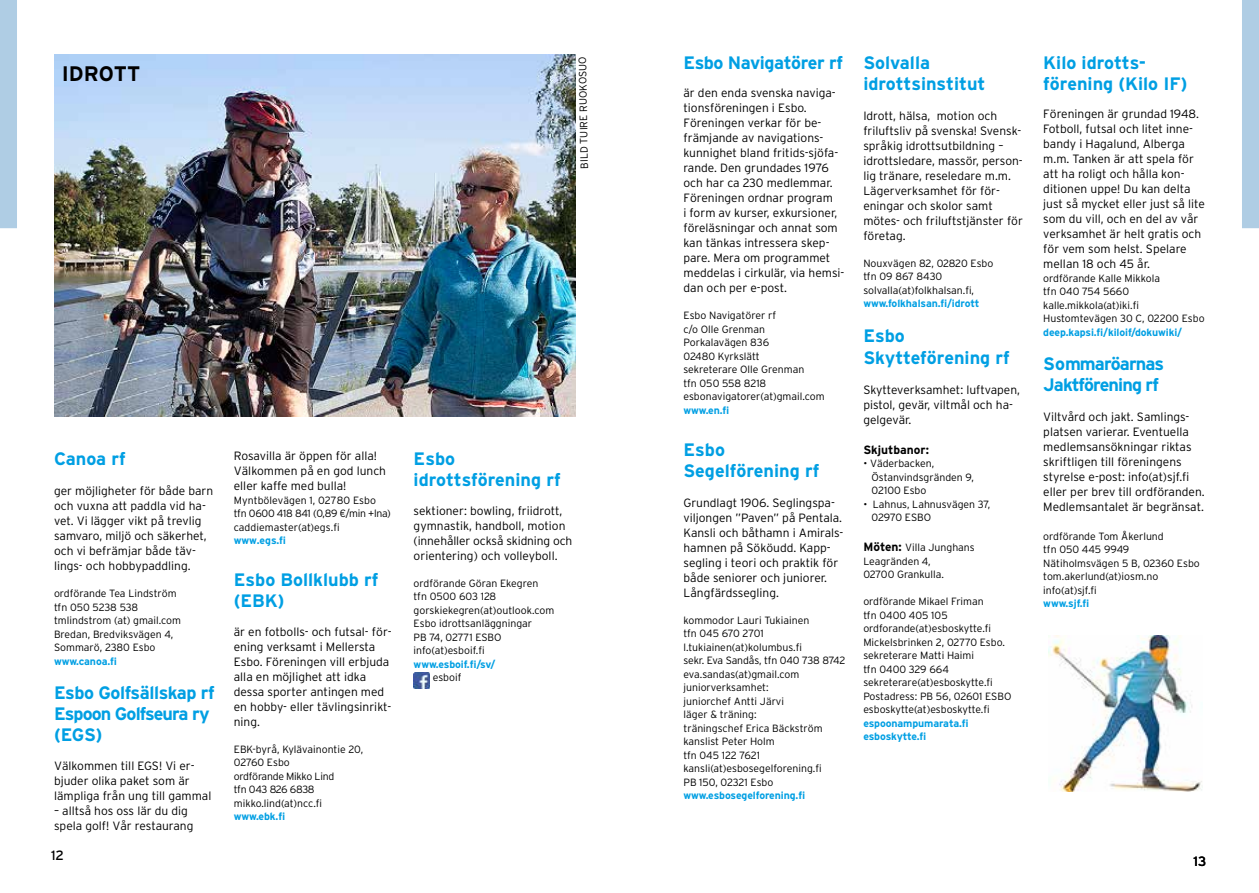
<style>
.page{position:relative;width:1259px;height:893px;background:#fff}
.page>*{position:absolute;margin:0;border:0;box-sizing:border-box;transform-origin:0 0}
.t1{font:700 21px "Interstate";color:#000}
.t2{font:700 18px/21px "Interstate";letter-spacing:-.005em;color:#009fe3}
.t3{font:700 18px/21px "Interstate";letter-spacing:-.04em;color:#009fe3}
.t4{font:700 18px/21px "Interstate";letter-spacing:-.05em;color:#009fe3}
.t5{font:700 18px "Interstate";letter-spacing:-.025em;color:#009fe3}
.t6{font:13.5px "Interstate";color:#000}
.t7{font:300 12px/15px "Interstate";color:#000}
.t8{font:700 12px "Interstate";color:#000}
.t9{font:300 10.5px/13.5px "Interstate";color:#000}
.t10{font:700 10.5px/13.5px "Interstate";letter-spacing:-.01em;color:#009fe3}
.t11{font:300 10.5px/13.5px "Interstate";letter-spacing:-.02em;color:#000}
.s1{font-weight:700;font-size:12px}
</style>
<div class="page">
<div style="left:0;top:0;width:17px;height:228px;background:#afcde4"></div>
<div style="left:1242px;top:0;width:17px;height:228px;background:#afcde4"></div>
<img style="left:54px;top:54px;width:521px;height:363px">
<img style="left:414px;top:673px;width:15px;height:15px">
<img style="left:1048px;top:636px;width:154px;height:156px">
<h1 class="t1" style="left:62px;top:62px;width:80px">IDROTT</h1>
<p class="t9" style="left:577px;top:169px;width:114px;rotate:-91deg">BILD TUIRE RUOKOSUO</p>
<h2 class="t2" style="left:54px;top:448px;width:73px">Canoa rf</h2>
<p class="t7" style="left:54px;top:483px;width:161px">ger möjligheter för både barn och vuxna att paddla vid ha&shy;vet. Vi lägger vikt på trevlig samvaro, miljö och säkerhet, och vi befrämjar både täv&shy;lings- och hobbypaddling.</p>
<p class="t9" style="left:54px;top:587px;width:128px">ordförande Tea Lindström tfn 050 5238 538 tmlindstrom (at) gmail.com<br>Bredan, Bredviksvägen 4,<br>Sommarö, 2380 Esbo</p>
<p class="t10" style="left:54px;top:654px;width:64px">www.canoa.fi</p>
<h2 class="t3" style="left:54px;top:682px;width:162px">Esbo Golfsällskap rf<br>Espoon Golfseura ry (EGS)</h2>
<p class="t7" style="left:54px;top:758px;width:159px">Välkommen till EGS! Vi er&shy;bjuder olika paket som är lämpliga från ung till gammal</p>
<p class="t7" style="left:54px;top:803px;width:141px">– alltså hos oss lär du dig spela golf! Vår restaurang</p>
<p class="t6" style="left:51px;top:847px;width:15px">12</p>
<p class="t7" style="left:234px;top:449px;width:154px">Rosavilla är öppen för alla!<br>Välkommen på en god lunch eller kaffe med bulla!</p>
<p class="t9" style="left:234px;top:493px;width:159px">Myntbölevägen 1, 02780 Esbo tfn 0600 418 841 (0,89 €/min +lna) caddiemaster(at)egs.fi</p>
<p class="t10" style="left:234px;top:534px;width:54px">www.egs.fi</p>
<h2 class="t2" style="left:234px;top:569px;width:146px">Esbo Bollklubb rf (EBK)</h2>
<p class="t7" style="left:234px;top:624px;width:159px">är en fotbolls- och futsal- för&shy;ening verksamt i Mellersta<br>Esbo. Föreningen vill erbjuda alla en möjlighet att idka dessa sporter antingen med en hobby- eller tävlingsinrikt&shy;ning.</p>
<p class="t11" style="left:234px;top:742px;width:131px">EBK-byrå, Kylävainontie 20,<br>02760 Esbo<br>ordförande Mikko Lind<br>tfn 043 826 6838 mikko.lind(at)ncc.fi</p>
<p class="t10" style="left:234px;top:810px;width:53px">www.ebk.fi</p>
<h2 class="t2" style="left:414px;top:448px;width:149px">Esbo idrottsförening rf</h2>
<p class="t7" style="left:414px;top:503px;width:160px">sektioner: bowling, friidrott, gymnastik, handboll, motion (innehåller också skidning och orientering) och volleyboll.</p>
<p class="t9" style="left:414px;top:576px;width:142px">ordförande Göran Ekegren tfn 0500 603 128 gorskiekegren(at)outlook.com<br>Esbo idrottsanläggningar<br>PB 74, 02771 ESBO info(at)esboif.fi</p>
<p class="t10" style="left:414px;top:657px;width:83px">www.esboif.fi/sv/</p>
<p class="t9" style="left:433px;top:671px;width:30px">esboif</p>
<h2 class="t5" style="left:683px;top:52px;width:161px">Esbo Navigatörer rf</h2>
<p class="t7" style="left:683px;top:85px;width:162px">är den enda svenska naviga&shy;tionsföreningen i Esbo.<br>Föreningen verkar för be&shy;främjande av navigations&shy;kunnighet bland fritids-sjöfa&shy;rande. Den grundades 1976 och har ca 230 medlemmar.<br>Föreningen ordnar program<br>i form av kurser, exkursioner, föreläsningar och annat som kan tänkas intressera skep&shy;pare. Mera om programmet meddelas i cirkulär, via hemsi&shy;dan och per e-post.</p>
<p class="t9" style="left:683px;top:308px;width:143px">Esbo Navigatörer rf<br>c/o Olle Grenman<br>Porkalavägen 836<br>02480 Kyrkslätt<br>sekreterare Olle Grenman<br>tfn 050 558 8218 esbonavigatorer(at)gmail.com</p>
<p class="t10" style="left:683px;top:403px;width:47px">www.en.fi</p>
<h2 class="t2" style="left:683px;top:439px;width:137px">Esbo<br>Segelförening rf</h2>
<p class="t7" style="left:683px;top:495px;width:161px">Grundlagt 1906. Seglingspa&shy;viljongen ”Paven” på Pentala.<br>Kansli och båthamn i Amirals&shy;hamnen på Sököudd. Kapp&shy;segling i teori och praktik för både seniorer och juniorer.<br>Långfärdssegling.</p>
<p class="t9" style="left:683px;top:613px;width:163px">kommodor Lauri Tukiainen<br>tfn 045 670 2701 l.tukiainen(at)kolumbus.fi<br>sekr. Eva Sandås, tfn 040 738 8742 eva.sandas(at)gmail.com juniorverksamhet:<br>juniorchef Antti Järvi<br>läger &amp; träning:<br>träningschef Erica Bäckström kanslist Peter Holm<br>tfn 045 122 7621 kansli(at)esbosegelforening.fi<br>PB 150, 02321 Esbo</p>
<p class="t10" style="left:683px;top:789px;width:123px">www.esbosegelforening.fi</p>
<h2 class="t2" style="left:863px;top:52px;width:124px">Solvalla idrottsinstitut</h2>
<p class="t7" style="left:863px;top:108px;width:161px">Idrott, hälsa, motion och friluftsliv på svenska! Svensk&shy;språkig idrottsutbildning – idrottsledare, massör, person&shy;lig tränare, reseledare m.m.<br>Lägerverksamhet för för&shy;eningar och skolor samt mötes- och friluftstjänster för företag.</p>
<p class="t9" style="left:863px;top:256px;width:132px">Nouxvägen 82, 02820 Esbo tfn 09 867 8430 solvalla(at)folkhalsan.fi,</p>
<p class="t10" style="left:863px;top:297px;width:118px">www.folkhalsan.fi/idrott</p>
<h2 class="t2" style="left:863px;top:325px;width:148px;line-height:21.6px">Esbo<br>Skytteförening rf</h2>
<p class="t7" style="left:863px;top:382px;width:158px">Skytteverksamhet: luftvapen, pistol, gevär, viltmål och ha&shy;gelgevär.</p>
<p class="t8" style="left:863px;top:443px;width:67px">Skjutbanor:</p>
<p class="t9" style="left:871px;top:457px;width:104px;text-indent:-8px">• Väderbacken,<br>Östanvindsgränden 9,<br>02100 Esbo</p>
<p class="t9" style="left:871px;top:497px;width:120px;text-indent:-8px">• Lahnus, Lahnusvägen 37,<br>02970 ESBO</p>
<p class="t9" style="left:863px;top:541px;width:113px"><span class="s1">Möten:</span> Villa Junghans<br>Leagränden 4,<br>02700 Grankulla.</p>
<p class="t9" style="left:863px;top:595px;width:150px">ordförande Mikael Friman<br>tfn 0400 405 105 ordforande(at)esboskytte.fi<br>Mickelsbrinken 2, 02770 Esbo. sekreterare Matti Haimi<br>tfn 0400 329 664 sekreterare(at)esboskytte.fi<br>Postadress: PB 56, 02601 ESBO esboskytte(at)esboskytte.fi</p>
<p class="t10" style="left:863px;top:716px;width:107px">espoonampumarata.fi esboskytte.fi</p>
<h2 class="t2" style="left:1043px;top:52px;width:146px">Kilo idrotts&shy;förening (Kilo IF)</h2>
<p class="t7" style="left:1043px;top:106px;width:163px">Föreningen är grundad 1948.<br>Fotboll, futsal och litet inne&shy;bandy i Hagalund, Alberga m.m. Tanken är att spela för att ha roligt och hålla kon&shy;ditionen uppe! Du kan delta just så mycket eller just så lite som du vill, och en del av vår verksamhet är helt gratis och för vem som helst. Spelare mellan 18 och 45 år.</p>
<p class="t9" style="left:1043px;top:271px;width:163px">ordförande Kalle Mikkola<br>tfn 040 754 5660 kalle.mikkola(at)iki.fi<br>Hustomtevägen 30 C, 02200 Esbo</p>
<p class="t10" style="left:1043px;top:325px;width:140px">deep.kapsi.fi/kiloif/dokuwiki/</p>
<h2 class="t4" style="left:1043px;top:353px;width:122px">Sommaröarnas<br>Jaktförening rf</h2>
<p class="t7" style="left:1043px;top:409px;width:163px">Viltvård och jakt. Samlings&shy;platsen varierar. Eventuella medlemsansökningar riktas skriftligen till föreningens styrelse e-post: info(at)sjf.fi eller per brev till ordföranden.<br>Medlemsantalet är begränsat.</p>
<p class="t9" style="left:1043px;top:529px;width:158px">ordförande Tom Åkerlund<br>tfn 050 445 9949<br>Nätiholmsvägen 5 B, 02360 Esbo tom.akerlund(at)iosm.no info(at)sjf.fi</p>
<p class="t10" style="left:1043px;top:597px;width:48px">www.sjf.fi</p>
<p class="t6" style="left:1193px;top:853px;width:14px">13</p>
</div>
